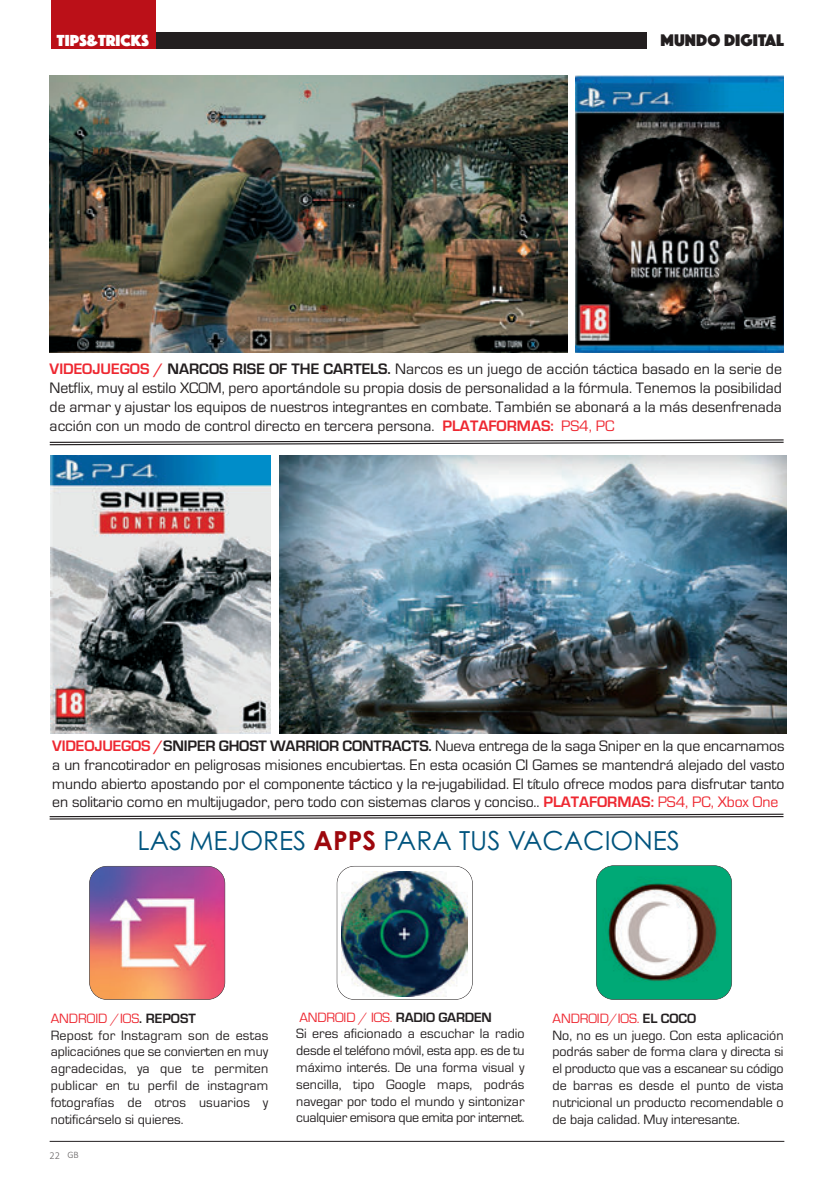
<style>
.page{position:relative;width:834px;height:1191px;background:#fff}
.page>*{position:absolute;margin:0;border:0;box-sizing:border-box;transform-origin:0 0}
.t1{font:26.25px "Century Gothic";color:#00547e}
.t2{font:17.5px "Phosphate Solid";letter-spacing:.005em;color:#231f20}
.t3{font:16.62px "Phosphate Solid";letter-spacing:.005em;color:#fff}
.t4{font:15.75px/18.9px "Eurostile";color:#231f20;text-align:justify}
.t5{font:14px/16.8px "Eurostile";letter-spacing:-.005em;color:#231f20;text-align:justify}
.t6{font:14px "Eurostile";letter-spacing:-.005em;color:#ee2831}
.t7{font:300 10.5px "Calibri";color:rgb(35 31 32/.7)}
.t8{font:300 9.8px "Calibri";color:rgb(35 31 32/.7)}
.s1{font-weight:700;color:#ee2831}
.s2{font-weight:700}
.s3{color:#ee2831}
.s4{font-weight:700;color:#9d070d}
.s5{font-weight:700;color:#231f20}
</style>
<div class="page">
<hr style="left:50px;top:1141px;width:734px;height:1px;background:#231f20">
<div style="left:155px;top:32px;width:491px;height:17px;background:#231f20"></div>
<div style="left:51px;top:0;width:104px;height:49px;background:#bb1018"></div>
<img style="left:342px;top:871px;width:125px;height:125px">
<div style="left:336px;top:866px;width:136px;height:133px;border:1px solid #231f20;border-radius:18px"></div>
<img style="left:50px;top:75px;width:517px;height:278px">
<img style="left:575px;top:75px;width:208px;height:278px">
<img style="left:280px;top:455px;width:506px;height:278px">
<svg style="left:49px;top:439px;width:735px;height:7px"></svg>
<img style="left:51px;top:455px;width:220px;height:278px">
<svg style="left:49px;top:813px;width:735px;height:7px"></svg>
<img style="left:596px;top:865px;width:135px;height:134px;border-radius:18px">
<div style="left:596px;top:865px;width:136px;height:134px;border:1px solid #231f20;border-radius:18px"></div>
<img style="left:89px;top:866px;width:136px;height:133px;border-radius:18px">
<div style="left:89px;top:866px;width:136px;height:133px;border:1px solid #231f20;border-radius:18px"></div>
<p class="t3" style="left:57px;top:31px;width:94px">TIPS&amp;TRICKS</p>
<p class="t2" style="left:660px;top:30px;width:125px">MUNDO DIGITAL</p>
<p class="t4" style="left:50px;top:361px;width:733px"><span class="s1">VIDEOJUEGOS /</span> <span class="s2">NARCOS RISE OF THE CARTELS.</span> Narcos es un juego de acción táctica basado en la serie de Netflix, muy al estilo XCOM, pero aportándole su propia dosis de personalidad a la fórmula. Tenemos la posibilidad de armar y ajustar los equipos de nuestros integrantes en combate. También se abonará a la más desenfrenada acción con un modo de control directo en tercera persona. <span class="s1">PLATAFORMAS:</span> <span class="s3">PS4, PC</span></p>
<p class="t4" style="left:52px;top:737px;width:733px"><span class="s1">VIDEOJUEGOS /</span><span class="s2">SNIPER GHOST WARRIOR CONTRACTS.</span> Nueva entrega de la saga Sniper en la que encarnamos a un francotirador en peligrosas misiones encubiertas. En esta ocasión CI Games se mantendrá alejado del vasto mundo abierto apostando por el componente táctico y la re-jugabilidad. El título ofrece modos para disfrutar tanto en solitario como en multijugador, pero todo con sistemas claros y conciso.. <span class="s1">PLATAFORMAS:</span> <span class="s3">PS4, PC, Xbox One</span></p>
<p class="t1" style="left:137px;top:825px;width:544px">LAS MEJORES <span class="s4">APPS</span> PARA TUS VACACIONES</p>
<p class="t6" style="left:51px;top:1013px;width:147px">ANDROID /IOS<span class="s5">. REPOST</span></p>
<p class="t5" style="left:51px;top:1028px;width:219px">Repost for Instagram son de estas aplicaciónes que se convierten en muy agradecidas, ya que te permiten publicar en tu perfil de instagram fotografías de otros usuarios y notificárselo si quieres.</p>
<p class="t7" style="left:50px;top:1148px;width:12px">22</p>
<p class="t8" style="left:67px;top:1148px;width:13px">GB</p>
<p class="t6" style="left:299px;top:1012px;width:194px">ANDROID / IOS. <span class="s5">RADIO GARDEN</span></p>
<p class="t5" style="left:296px;top:1026px;width:230px">Si eres aficionado a escuchar la radio desde el teléfono móvil, esta app. es de tu máximo interés. De una forma visual y sencilla, tipo Google maps, podrás navegar por todo el mundo y sintonizar cualquier emisora que emita por internet.</p>
<p class="t6" style="left:552px;top:1013px;width:145px">ANDROID/IOS. <span class="s5">EL COCO</span></p>
<p class="t5" style="left:552px;top:1028px;width:232px">No, no es un juego. Con esta aplicación podrás saber de forma clara y directa si el producto que vas a escanear su código de barras es desde el punto de vista nutricional un producto recomendable o de baja calidad. Muy interesante.</p>
</div>
